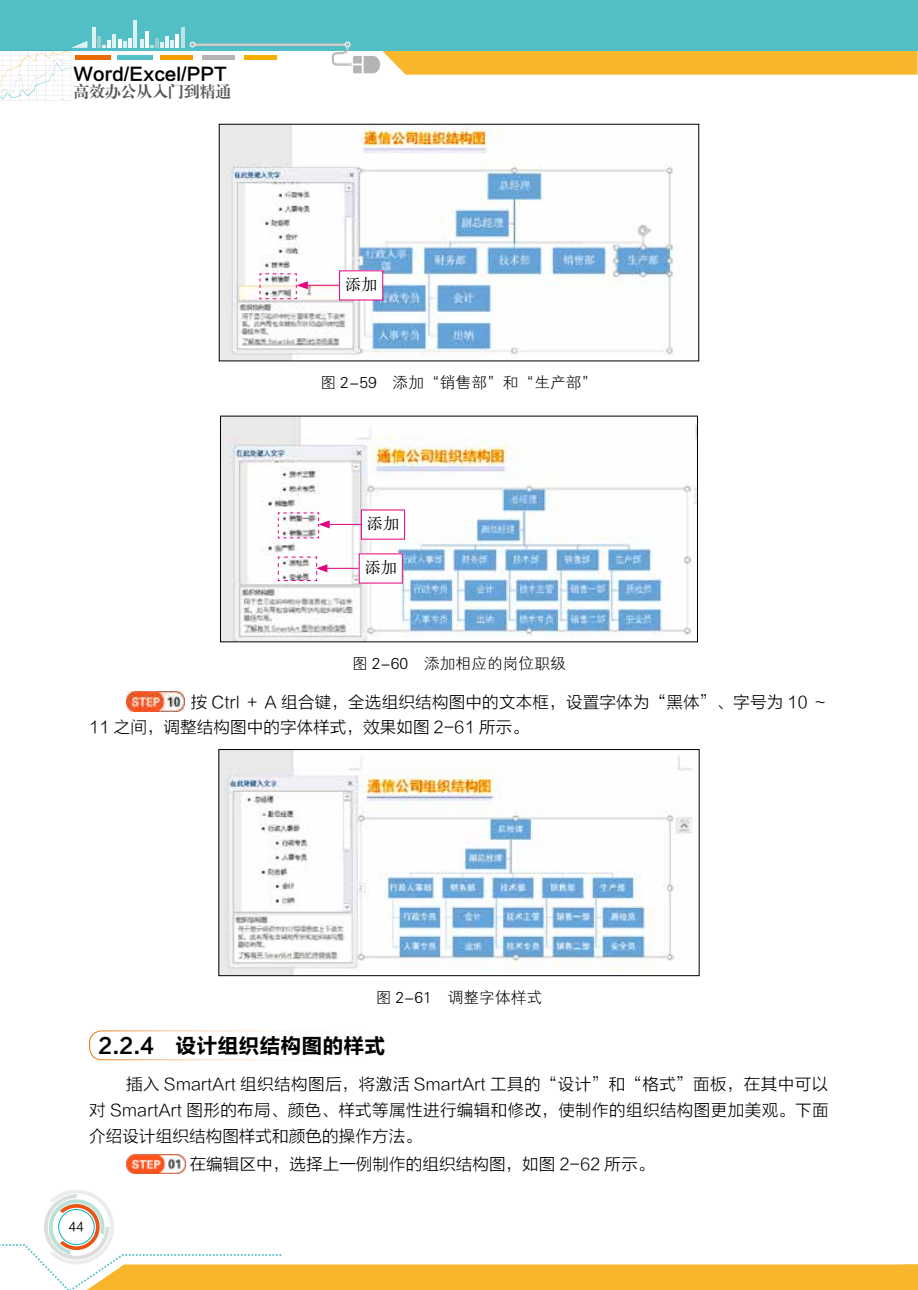
<style>
.page{position:relative;width:918px;height:1290px;background:#fff}
.page>*{position:absolute;margin:0;border:0;box-sizing:border-box;transform-origin:0 0}
.t1{font:21px "FZLTCHK GBK1 0";color:#000}
.t2{font:17.5px "FZLTCHK GBK1 0";color:#000}
.t3{font:16.62px/26.2px "FZLTXHK GBK1 0";color:#000}
.t4{font:15.75px "FZXH1 JW GB1 0";color:#000}
.t5{font:15.75px "FZXBSJW GB1 0";color:#595757}
.t6{font:15.75px "H Ya 1 gj";color:#000}
.t7{font:12.25px "FZLTHJW GB1 0";color:#000}
</style>
<div class="page">
<div style="left:0;top:0;width:918px;height:51px;background:#52bec6"></div>
<hr style="left:92px;top:28px;width:4px;height:20px;background:#dcf2f3">
<hr style="left:97px;top:36px;width:4px;height:12px;background:#98ced2">
<svg style="left:102px;top:40px;width:9px;height:8px"></svg>
<hr style="left:113px;top:34px;width:3px;height:14px;background:#fff">
<svg style="left:118px;top:39px;width:8px;height:9px"></svg>
<hr style="left:128px;top:38px;width:4px;height:10px;background:#edf8f9">
<hr style="left:133px;top:20px;width:4px;height:28px;background:#dcf2f3">
<svg style="left:140px;top:39px;width:4px;height:9px"></svg>
<hr style="left:145px;top:32px;width:4px;height:16px;background:#fff">
<hr style="left:155px;top:38px;width:4px;height:10px;background:#98ced2">
<svg style="left:160px;top:42px;width:4px;height:6px"></svg>
<hr style="left:165px;top:37px;width:4px;height:11px;background:#edf8f9">
<svg style="left:170px;top:35px;width:9px;height:13px"></svg>
<hr style="left:181px;top:28px;width:3px;height:20px;background:#fff">
<div style="left:75px;top:55px;width:35px;height:5px;background:#ec6800"></div>
<div style="left:117px;top:55px;width:35px;height:5px;background:#52bec6"></div>
<div style="left:160px;top:55px;width:33px;height:5px;background:#f49c00"></div>
<div style="left:202px;top:55px;width:33px;height:5px;background:#b4b4b5"></div>
<div style="left:244px;top:55px;width:32px;height:5px;background:#f7af00"></div>
<div style="left:192px;top:44px;width:156px;height:1px;border:1px solid #b4b4b5"></div>
<svg style="left:190px;top:42px;width:5px;height:5px"></svg>
<svg style="left:332px;top:41px;width:586px;height:34px"></svg>
<svg style="left:0;top:41px;width:87px;height:59px"></svg>
<svg style="left:0;top:1190px;width:918px;height:100px"></svg>
<img style="left:221px;top:126px;width:453px;height:233px">
<img style="left:222px;top:418px;width:473px;height:222px">
<img style="left:126px;top:692px;width:58px;height:20px">
<img style="left:221px;top:751px;width:472px;height:223px">
<div style="left:219px;top:749px;width:480px;height:227px;border:1px solid #000"></div>
<div style="left:89px;top:1030px;width:322px;height:30px;border:1px solid #ed7100;border-radius:12px"></div>
<img style="left:126px;top:1154px;width:59px;height:20px">
<div style="left:339px;top:271px;width:44px;height:29px;background:#fff"></div>
<div style="left:339px;top:270px;width:44px;height:30px;border:1px solid #e4007f"></div>
<hr style="left:305px;top:285px;width:34px;height:1px;background:#e4007f">
<svg style="left:259px;top:273px;width:49px;height:27px"></svg>
<div style="left:361px;top:510px;width:43px;height:29px;background:#fff"></div>
<div style="left:361px;top:509px;width:44px;height:31px;border:1px solid #e4007f"></div>
<hr style="left:327px;top:524px;width:34px;height:1px;background:#e4007f">
<svg style="left:277px;top:512px;width:53px;height:27px"></svg>
<div style="left:359px;top:554px;width:43px;height:29px;background:#fff"></div>
<hr style="left:325px;top:568px;width:34px;height:1px;background:#e4007f">
<svg style="left:277px;top:556px;width:50px;height:25px"></svg>
<p class="t2" style="left:74px;top:64px;width:154px">Word/Excel/PPT</p>
<p class="t5" style="left:74px;top:83px;width:159px">高效办公从入门到精通</p>
<p class="t6" style="left:345px;top:276px;width:33px">添加</p>
<p class="t4" style="left:320px;top:374px;width:278px">图 2-59　添加“销售部”和“生产部”</p>
<p class="t6" style="left:367px;top:515px;width:33px">添加</p>
<p class="t6" style="left:365px;top:559px;width:33px">添加</p>
<p class="t4" style="left:352px;top:655px;width:215px">图 2-60　添加相应的岗位职级</p>
<p class="t3" style="left:89px;top:690px;width:741px;line-height:24.7px;text-indent:101px">按 Ctrl ＋ A 组合键，全选组织结构图中的文本框，设置字体为“黑体”、字号为 10 ～<br>11 之间，调整结构图中的字体样式，效果如图 2-61 所示。</p>
<p class="t4" style="left:376px;top:989px;width:168px">图 2-61　调整字体样式</p>
<p class="t1" style="left:98px;top:1034px;width:289px">2.2.4　设计组织结构图的样式</p>
<p class="t3" style="left:89px;top:1071px;width:741px;text-align:justify;text-indent:37px">插入 SmartArt 组织结构图后，将激活 SmartArt 工具的“设计”和“格式”面板，在其中可以对 SmartArt 图形的布局、颜色、样式等属性进行编辑和修改，使制作的组织结构图更加美观。下面介绍设计组织结构图样式和颜色的操作方法。</p>
<p class="t3" style="left:190px;top:1151px;width:466px">在编辑区中，选择上一例制作的组织结构图，如图 2-62 所示。</p>
<p class="t7" style="left:69px;top:1220px;width:16px">44</p>
</div>
